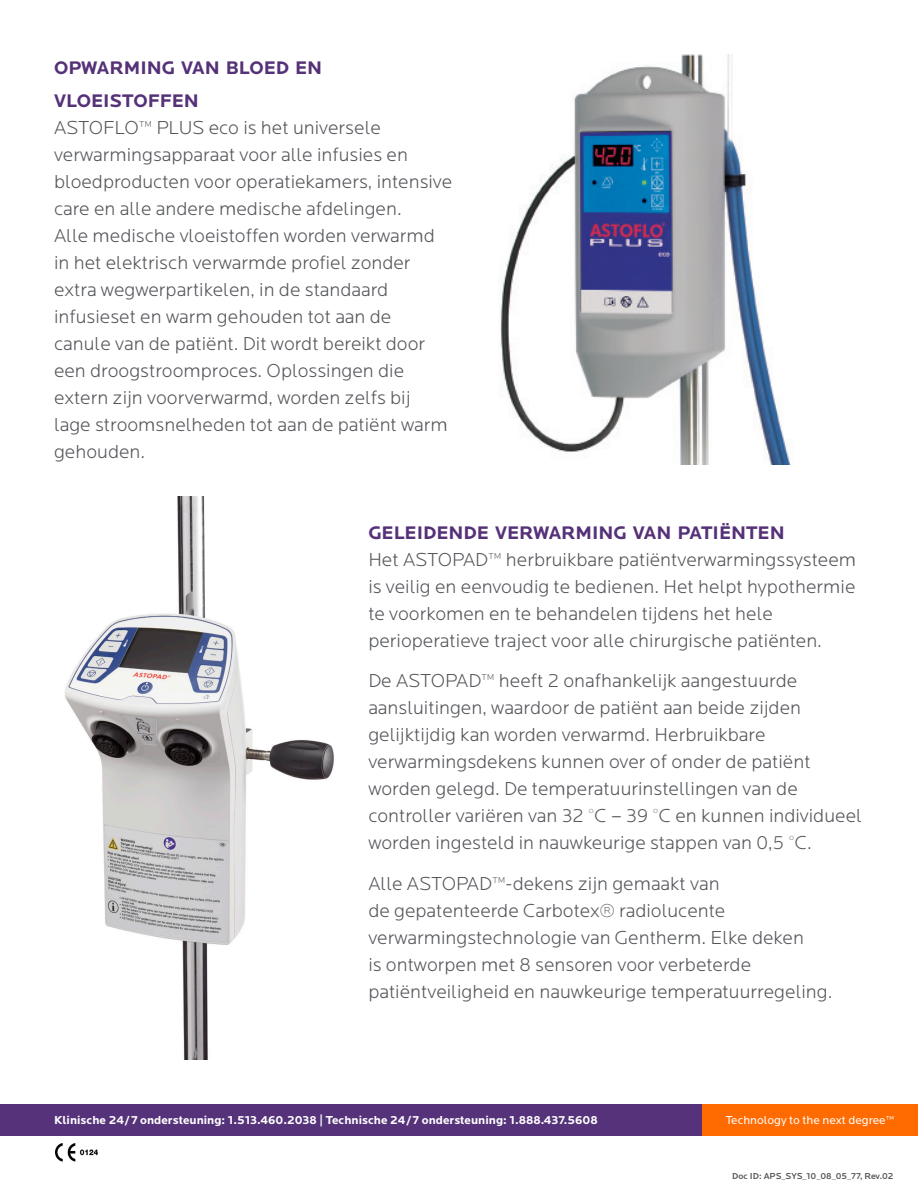
<style>
.page{position:relative;width:918px;height:1188px;background:#fff}
.page>*{position:absolute;margin:0;border:0;box-sizing:border-box;transform-origin:0 0}
.Body{font:300 19.5px/27px "Locator";color:#54565a}
.Paragraph_Style_2{font:300 19.5px/27px "Locator";color:#54565a}
.Paragraph_Style_2-2{font:700 18.9px/32.4px "Locator";color:#553178}
.t1{font:700 12px "Locator";color:#fff}
.t2{font:12px "Locator";color:#fff}
.Body-2{font:500 9px "Locator";color:#54565a}
</style>
<div class="page">
<img style="left:64px;top:497px;width:270px;height:563px">
<img style="left:500px;top:54px;width:290px;height:410px">
<div style="left:702px;top:1104px;width:216px;height:31px;background:#ff6b00"></div>
<div style="left:0;top:1104px;width:702px;height:31px;background:#55327a"></div>
<img style="left:55px;top:1143px;width:42px;height:19px">
<p class="Paragraph_Style_2-2" style="left:54px;top:52px;width:270px">OPWARMING VAN BLOED EN<br>VLOEISTOFFEN</p>
<p class="Paragraph_Style_2" style="left:54px;top:114px;width:400px">ASTOFLO™ PLUS eco is het universele verwarmingsapparaat voor alle infusies en bloedproducten voor operatiekamers, intensive care en alle andere medische afdelingen.<br>Alle medische vloeistoffen worden verwarmd in het elektrisch verwarmde profiel zonder extra wegwerpartikelen, in de standaard infusieset en warm gehouden tot aan de canule van de patiënt. Dit wordt bereikt door een droogstroomproces. Oplossingen die extern zijn voorverwarmd, worden zelfs bij<br>lage stroomsnelheden tot aan de patiënt warm gehouden.</p>
<p class="Paragraph_Style_2-2" style="left:368px;top:517px;width:418px">GELEIDENDE VERWARMING VAN PATIËNTEN</p>
<p class="Body" style="left:368px;top:546px;width:489px">Het ASTOPAD™ herbruikbare patiëntverwarmingssysteem is veilig en eenvoudig te bedienen. Het helpt hypothermie te voorkomen en te behandelen tijdens het hele perioperatieve traject voor alle chirurgische patiënten.</p>
<p class="Body" style="left:368px;top:667px;width:495px">De ASTOPAD™ heeft 2 onafhankelijk aangestuurde aansluitingen, waardoor de patiënt aan beide zijden gelijktijdig kan worden verwarmd. Herbruikbare verwarmingsdekens kunnen over of onder de patiënt worden gelegd. De temperatuurinstellingen van de controller variëren van 32 °C – 39 °C en kunnen individueel worden ingesteld in nauwkeurige stappen van 0,5 °C.</p>
<p class="Body" style="left:368px;top:870px;width:466px">Alle ASTOPAD™-dekens zijn gemaakt van<br>de gepatenteerde Carbotex® radiolucente verwarmingstechnologie van Gentherm. Elke deken<br>is ontworpen met 8 sensoren voor verbeterde patiëntveiligheid en nauwkeurige temperatuurregeling.</p>
<p class="t1" style="left:54px;top:1113px;width:545px">Klinische 24/7 ondersteuning: 1.513.460.2038 | Technische 24/7 ondersteuning: 1.888.437.5608</p>
<p class="t2" style="left:726px;top:1113px;width:170px">Technology to the next degree™</p>
<p class="Body-2" style="left:732px;top:1171px;width:163px">Doc ID: APS_SYS_10_08_05_77, Rev.02</p>
</div>
